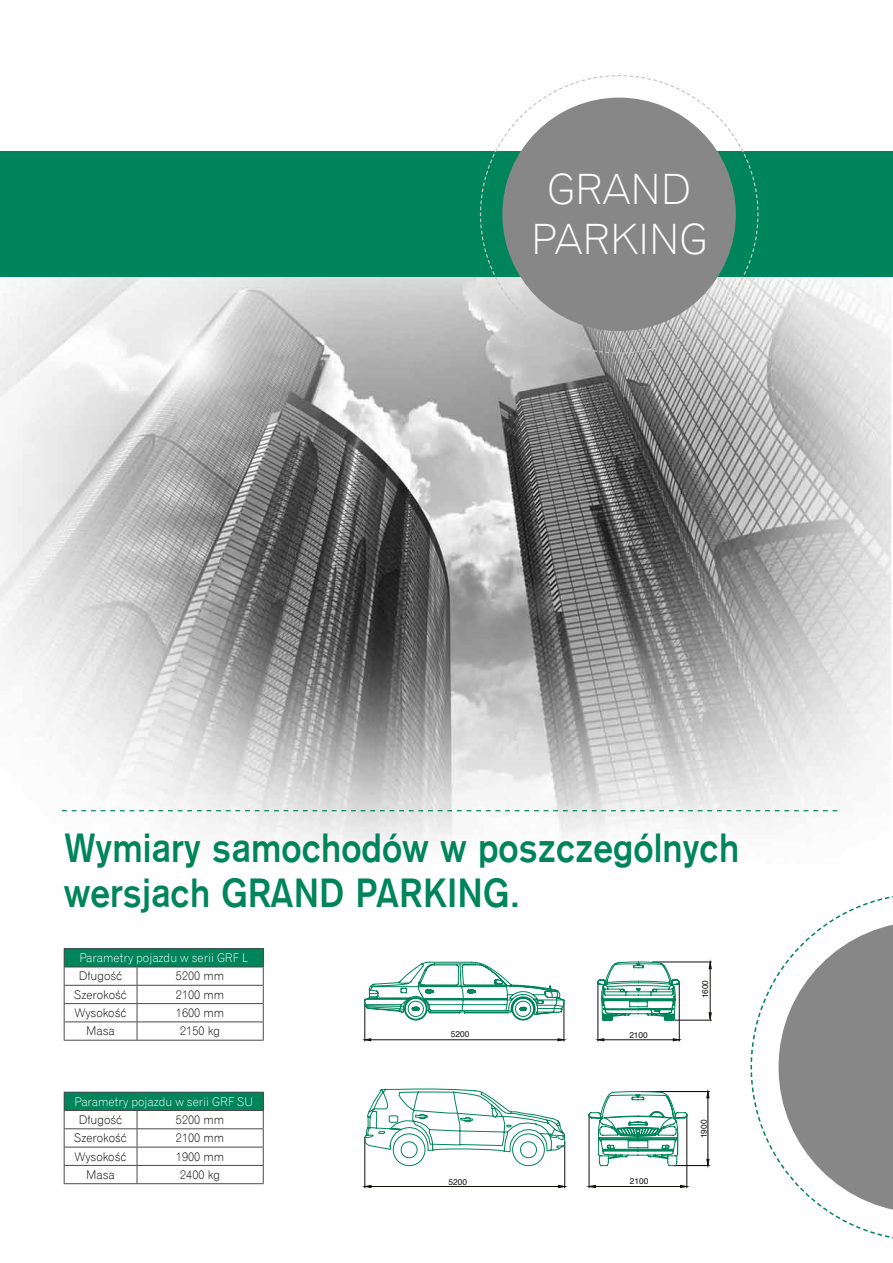
<style>
.page{position:relative;width:893px;height:1263px;background:#fff}
.page>*{position:absolute;margin:0;border:0;box-sizing:border-box;transform-origin:0 0}
.t1{font:42px/50.2px "Gothic 720 Lt EU";color:#fff;text-align:center}
.t2{font:40.5px/45px "Gothic 725 Bd EU";color:#00855a;scale:.93 1}
.t3{font:12px "Gothic 720 Lt EU";color:#000}
.t4{font:12px "Gothic 720 Lt EU";color:#fff}
.t5{font:8.4px "Helvetica";color:#12110c}
</style>
<div class="page">
<img style="left:0;top:151px;width:893px;height:1038px">
<div style="left:0;top:152px;width:893px;height:125px;background:#00855a"></div>
<svg style="left:479px;top:75px;width:280px;height:279px"></svg>
<div style="left:502px;top:98px;width:234px;height:233px;background:#878787;border-radius:50%"></div>
<svg style="left:62px;top:810px;width:775px;height:1px"></svg>
<div style="left:64px;top:949px;width:199px;height:18px;background:#00855a"></div>
<hr style="left:64px;top:948px;width:73px;height:1px;background:#4a4a49">
<hr style="left:137px;top:948px;width:127px;height:1px;background:#4a4a49">
<hr style="left:64px;top:966px;width:73px;height:1px;background:#4a4a49">
<hr style="left:137px;top:966px;width:127px;height:1px;background:#4a4a49">
<hr style="left:64px;top:985px;width:73px;height:1px;background:#4a4a49">
<hr style="left:137px;top:985px;width:127px;height:1px;background:#4a4a49">
<hr style="left:64px;top:1003px;width:73px;height:1px;background:#4a4a49">
<hr style="left:137px;top:1003px;width:127px;height:1px;background:#4a4a49">
<hr style="left:64px;top:1021px;width:73px;height:1px;background:#4a4a49">
<svg style="left:64px;top:949px;width:1px;height:91px"></svg>
<hr style="left:137px;top:1021px;width:127px;height:1px;background:#4a4a49">
<svg style="left:137px;top:967px;width:1px;height:73px"></svg>
<svg style="left:263px;top:949px;width:1px;height:91px"></svg>
<hr style="left:64px;top:1040px;width:73px;height:1px;background:#4a4a49">
<hr style="left:137px;top:1040px;width:127px;height:1px;background:#4a4a49">
<svg style="left:360px;top:958px;width:352px;height:84px"></svg>
<svg style="left:360px;top:1087px;width:350px;height:101px"></svg>
<div style="left:64px;top:1092px;width:199px;height:18px;background:#00855a"></div>
<hr style="left:64px;top:1092px;width:73px;height:1px;background:#4a4a49">
<hr style="left:137px;top:1092px;width:127px;height:1px;background:#4a4a49">
<hr style="left:64px;top:1110px;width:73px;height:1px;background:#4a4a49">
<hr style="left:137px;top:1110px;width:127px;height:1px;background:#4a4a49">
<hr style="left:64px;top:1128px;width:73px;height:1px;background:#4a4a49">
<hr style="left:137px;top:1128px;width:127px;height:1px;background:#4a4a49">
<hr style="left:64px;top:1147px;width:73px;height:1px;background:#4a4a49">
<hr style="left:137px;top:1147px;width:127px;height:1px;background:#4a4a49">
<hr style="left:64px;top:1165px;width:73px;height:1px;background:#4a4a49">
<svg style="left:64px;top:1092px;width:1px;height:91px"></svg>
<hr style="left:137px;top:1165px;width:127px;height:1px;background:#4a4a49">
<svg style="left:137px;top:1111px;width:1px;height:72px"></svg>
<svg style="left:263px;top:1092px;width:1px;height:91px"></svg>
<hr style="left:64px;top:1183px;width:73px;height:1px;background:#4a4a49">
<hr style="left:137px;top:1183px;width:127px;height:1px;background:#4a4a49">
<svg style="left:750px;top:892px;width:143px;height:347px"></svg>
<h1 class="t1" style="left:531px;top:164px;width:178px">GRAND<br>PARKING</h1>
<h2 class="t2" style="left:64px;top:826px;width:728px">Wymiary samochodów w poszczególnych wersjach GRAND PARKING.</h2>
<p class="t4" style="left:79px;top:951px;width:170px">Parametry pojazdu w serii GRF L</p>
<p class="t3" style="left:79px;top:969px;width:45px">Długość</p>
<p class="t3" style="left:176px;top:969px;width:50px">5200 mm</p>
<p class="t3" style="left:74px;top:987px;width:54px">Szerokość</p>
<p class="t3" style="left:176px;top:987px;width:50px">2100 mm</p>
<p class="t3" style="left:75px;top:1005px;width:54px">Wysokość</p>
<p class="t3" style="left:176px;top:1005px;width:50px">1600 mm</p>
<p class="t3" style="left:86px;top:1024px;width:30px">Masa</p>
<p class="t3" style="left:180px;top:1024px;width:41px">2150 kg</p>
<p class="t5" style="left:451px;top:1028px;width:20px">5200</p>
<p class="t5" style="left:629px;top:1028px;width:20px">2100</p>
<p class="t4" style="left:74px;top:1094px;width:180px">Parametry pojazdu w serii GRF SU</p>
<p class="t3" style="left:79px;top:1112px;width:45px">Długość</p>
<p class="t3" style="left:176px;top:1112px;width:50px">5200 mm</p>
<p class="t3" style="left:74px;top:1131px;width:54px">Szerokość</p>
<p class="t3" style="left:176px;top:1131px;width:50px">2100 mm</p>
<p class="t3" style="left:75px;top:1149px;width:54px">Wysokość</p>
<p class="t3" style="left:176px;top:1149px;width:50px">1900 mm</p>
<p class="t3" style="left:86px;top:1167px;width:30px">Masa</p>
<p class="t3" style="left:180px;top:1167px;width:41px">2400 kg</p>
<p class="t5" style="left:448px;top:1176px;width:20px">5200</p>
<p class="t5" style="left:630px;top:1175px;width:20px">2100</p>
<p class="t5" style="left:699px;top:998px;width:20px;rotate:-90deg">1600</p>
<p class="t5" style="left:697px;top:1138px;width:20px;rotate:-90deg">1900</p>
</div>
